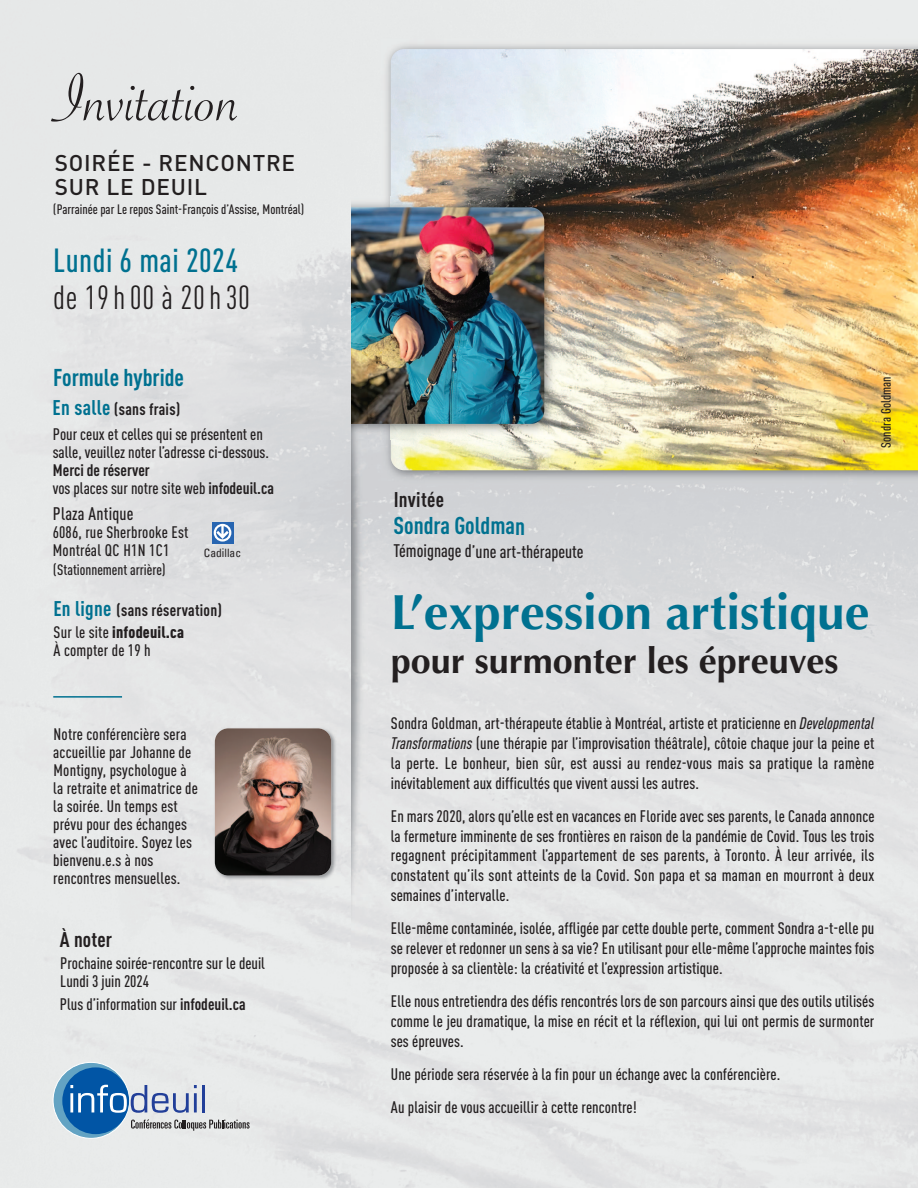
<style>
.page{position:relative;width:918px;height:1188px;background:#fff}
.page>*{position:absolute;margin:0;border:0;box-sizing:border-box;transform-origin:0 0}
.t1{font:72px "Savoye Let Plain";color:#231f20}
.t2{font:700 49.5px "Optima";color:#007190}
.t3{font:700 36px "Optima";color:#231f20}
.t4{font:500 condensed 33px "DIN Pro";letter-spacing:.015em;color:#007190}
.t5{font:condensed 33px "DIN Pro";letter-spacing:.015em;color:#231f20}
.t6{font:700 condensed 24px "DIN Pro";color:#007190}
.t7{font:500 22.5px "DIN";letter-spacing:.035em;color:#231f20}
.t8{font:700 condensed 21px "DIN Pro";letter-spacing:.015em;color:#231f20}
.t9{font:500 condensed 18px "DIN Pro";color:#231f20}
.t10{font:500 condensed 16.5px/19.8px "DIN Pro";letter-spacing:.005em;color:#231f20;text-align:justify}
.t11{font:700 condensed 16.5px "DIN Pro";letter-spacing:.015em;color:#231f20}
.t12{font:900 condensed 16.5px "DIN Pro";letter-spacing:.01em;color:#231f20}
.t13{font:500 condensed 15px "DIN Pro";color:#231f20}
.t14{font:500 condensed 13.5px "DIN Pro";color:#231f20}
.t15{font:condensed 11.55px "Univers";color:#231f20}
.s1{font-size:21px;color:#007190}
.s2{font-weight:700}
.s3{font-weight:500}
.s4{font-style:italic}
</style>
<div class="page">
<img style="left:380px;top:38px;width:538px;height:447px">
<img style="left:391px;top:49px;width:527px;height:421px">
<img style="left:350px;top:196px;width:210px;height:243px">
<img style="left:328px;top:207px;width:216px;height:217px;border-radius:14px">
<img style="left:350px;top:424px;width:18px;height:524px">
<img style="left:350px;top:310px;width:18px;height:114px">
<img style="left:0;top:0;width:350px;height:1188px">
<svg style="left:212px;top:522px;width:21px;height:21px"></svg>
<svg style="left:214px;top:524px;width:17px;height:18px"></svg>
<hr style="left:53px;top:696px;width:69px;height:2px;background:#007190">
<svg style="left:53px;top:1062px;width:76px;height:76px"></svg>
<div style="left:62px;top:1067px;width:67px;height:67px;background:#0155a5;border-radius:50%"></div>
<svg style="left:70px;top:1085px;width:127px;height:28px"></svg>
<hr style="left:202px;top:1085px;width:2px;height:27px;background:#223f99">
<svg style="left:131px;top:1119px;width:119px;height:12px"></svg>
<img style="left:210px;top:723px;width:131px;height:162px">
<img style="left:215px;top:728px;width:116px;height:148px;border-radius:14px">
<p class="t1" style="left:53px;top:71px;width:188px">Invitation</p>
<p class="t7" style="left:55px;top:149px;width:242px">SOIRÉE - RENCONTRE</p>
<p class="t7" style="left:55px;top:173px;width:154px">SUR LE DEUIL</p>
<p class="t14" style="left:53px;top:205px;width:253px">(Parrainée par Le repos Saint-François d’Assise, Montréal)</p>
<p class="t4" style="left:53px;top:248px;width:186px">Lundi 6 mai 2024</p>
<p class="t5" style="left:53px;top:278px;width:198px">de 19h00 à 20h30</p>
<p class="t6" style="left:53px;top:369px;width:132px">Formule hybride</p>
<p class="t11" style="left:53px;top:403px;width:129px"><span class="s1">En salle</span> (sans frais)</p>
<p class="t10" style="left:53px;top:427px;width:218px;line-height:18px">Pour ceux et celles qui se présentent en salle, veuillez noter l’adresse ci-dessous.</p>
<p class="t11" style="left:53px;top:465px;width:99px">Merci de réserver</p>
<p class="t10" style="left:53px;top:480px;width:223px">vos places sur notre site web <span class="s2">infodeuil.ca</span></p>
<p class="t9" style="left:53px;top:507px;width:82px">Plaza Antique</p>
<p class="t10" style="left:53px;top:524px;width:137px">6086, rue Sherbrooke Est</p>
<p class="t10" style="left:53px;top:542px;width:118px">Montréal QC H1N 1C1</p>
<p class="t15" style="left:204px;top:545px;width:39px">Cadillac</p>
<p class="t13" style="left:53px;top:564px;width:114px">(Stationnement arrière)</p>
<p class="t11" style="left:53px;top:604px;width:170px"><span class="s1">En ligne</span> (sans réservation)</p>
<p class="t12" style="left:54px;top:623px;width:132px"><span class="s3">Sur le site</span> infodeuil.ca</p>
<p class="t10" style="left:54px;top:642px;width:99px">À compter de 19 h</p>
<p class="t10" style="left:53px;top:727px;width:146px;line-height:18px;text-align:left">Notre conférencière sera accueillie par Johanne de<br>Montigny, psychologue à la retraite et animatrice de la soirée. Un temps est prévu pour des échanges avec l’auditoire. Soyez les bienvenu.e.s à nos rencontres mensuelles.</p>
<p class="t8" style="left:60px;top:932px;width:54px">À noter</p>
<p class="t10" style="left:60px;top:955px;width:206px">Prochaine soirée-rencontre sur le deuil</p>
<p class="t10" style="left:60px;top:973px;width:91px">Lundi 3 juin 2024</p>
<p class="t10" style="left:60px;top:996px;width:187px">Plus d’information sur <span class="s2">infodeuil.ca</span></p>
<p class="t14" style="left:881px;top:448px;width:73px;rotate:-90deg">Sondra Goldman</p>
<p class="t8" style="left:394px;top:492px;width:52px">Invitée</p>
<p class="t6" style="left:394px;top:517px;width:133px">Sondra Goldman</p>
<p class="t9" style="left:394px;top:545px;width:192px">Témoignage d’une art-thérapeute</p>
<p class="t2" style="left:391px;top:583px;width:480px">L’expression artistique</p>
<p class="t3" style="left:391px;top:640px;width:449px">pour surmonter les épreuves</p>
<p class="t10" style="left:391px;top:715px;width:485px">Sondra Goldman, art-thérapeute établie à Montréal, artiste et praticienne en <span class="s4">Developmental Transformations</span> (une thérapie par l’improvisation théâtrale), côtoie chaque jour la peine et la perte. Le bonheur, bien sûr, est aussi au rendez-vous mais sa pratique la ramène inévitablement aux difficultés que vivent aussi les autres.</p>
<p class="t10" style="left:391px;top:808px;width:485px">En mars 2020, alors qu’elle est en vacances en Floride avec ses parents, le Canada annonce la fermeture imminente de ses frontières en raison de la pandémie de Covid. Tous les trois regagnent précipitamment l’appartement de ses parents, à Toronto. À leur arrivée, ils constatent qu’ils sont atteints de la Covid. Son papa et sa maman en mourront à deux semaines d’intervalle.</p>
<p class="t10" style="left:391px;top:920px;width:485px">Elle-même contaminée, isolée, affligée par cette double perte, comment Sondra a-t-elle pu se relever et redonner un sens à sa vie? En utilisant pour elle-même l’approche maintes fois proposée à sa clientèle: la créativité et l’expression artistique.</p>
<p class="t10" style="left:391px;top:993px;width:485px">Elle nous entretiendra des défis rencontrés lors de son parcours ainsi que des outils utilisés comme le jeu dramatique, la mise en récit et la réflexion, qui lui ont permis de surmonter ses épreuves.</p>
<p class="t10" style="left:391px;top:1066px;width:391px">Une période sera réservée à la fin pour un échange avec la conférencière.</p>
<p class="t10" style="left:391px;top:1099px;width:247px">Au plaisir de vous accueillir à cette rencontre!</p>
</div>
